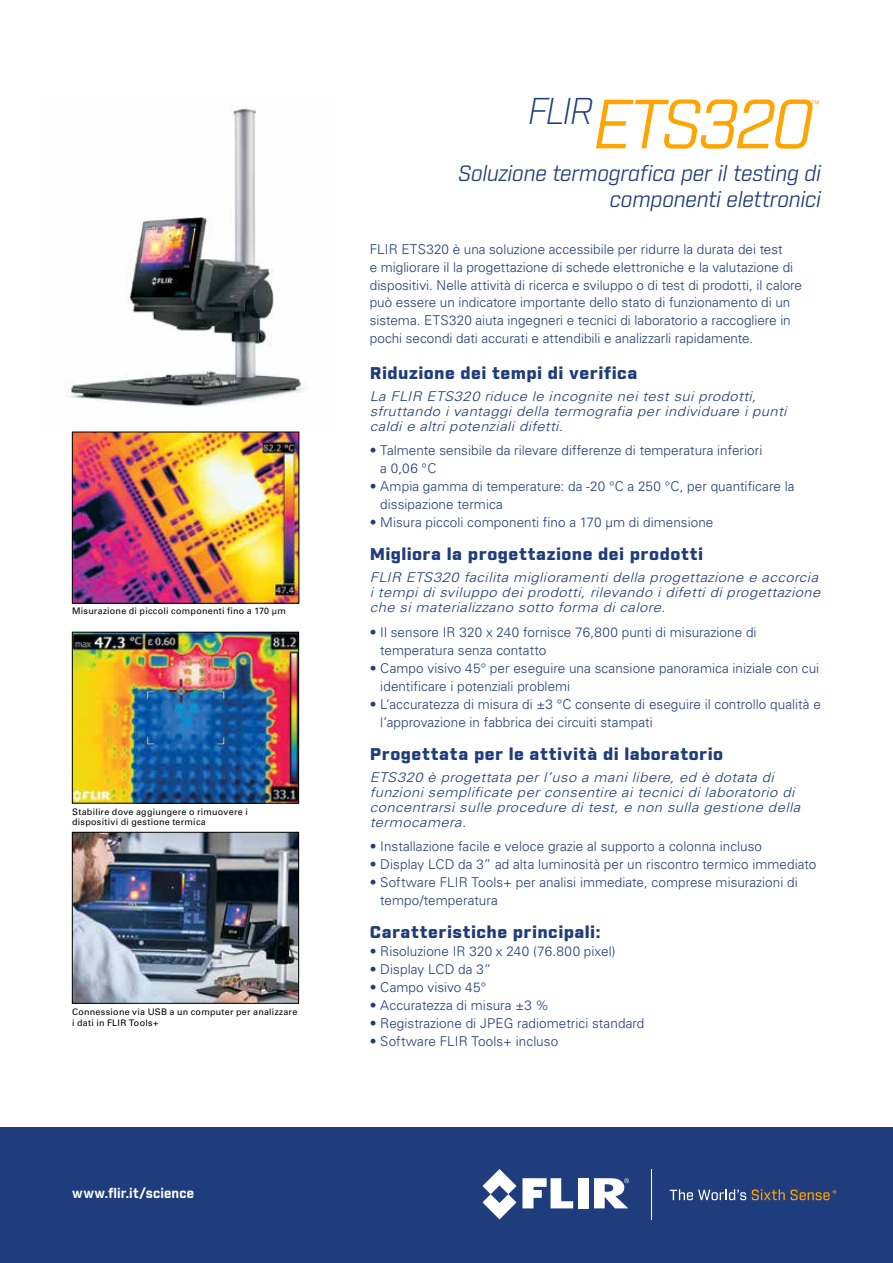
<style>
.page{position:relative;width:893px;height:1263px;background:#fff}
.page>*{position:absolute;margin:0;border:0;box-sizing:border-box;transform-origin:0 0}
.t1{font:italic 67.5px "Industry";letter-spacing:-.055em;color:#ffa400}
.t2{font:italic 21.45px/25.8px "Industry";letter-spacing:-.005em;color:#1f3d7c;text-align:right}
.t3{font:900 16.5px "Industry";letter-spacing:.025em;color:#1f3d7c;scale:1.1 1}
.t4{font:300 13.5px/18px "Univers LT Std";letter-spacing:.005em;color:#1f3d7c}
.t5{font:italic 300 13.5px/15px "Univers LT Std";letter-spacing:.03em;color:#1f3d7c;scale:1.1 1}
.t6{font:700 13.5px "Industry";letter-spacing:.01em;color:#fff}
.t7{font:10.5px "Univers LT Std";color:#ffa400}
.t8{font:9px/10.8px "Univers LT Std";letter-spacing:.025em;color:#000}
</style>
<div class="page">
<img style="left:74px;top:634px;width:223px;height:167px">
<div style="left:72px;top:632px;width:227px;height:171px;border:1px solid #000"></div>
<img style="left:74px;top:834px;width:223px;height:167px">
<div style="left:72px;top:832px;width:227px;height:171px;border:1px solid #000"></div>
<div style="left:0;top:1128px;width:893px;height:135px;background:#1f3d7c"></div>
<svg style="left:522px;top:1178px;width:51px;height:30px"></svg>
<div style="left:578px;top:1178px;width:11px;height:30px;background:#fff"></div>
<svg style="left:482px;top:1169px;width:34px;height:50px"></svg>
<svg style="left:594px;top:1178px;width:35px;height:30px"></svg>
<svg style="left:670px;top:1189px;width:76px;height:11px"></svg>
<svg style="left:752px;top:1189px;width:33px;height:11px"></svg>
<hr style="left:651px;top:1169px;width:1px;height:50px;background:#fff">
<svg style="left:791px;top:1190px;width:45px;height:10px"></svg>
<img style="left:74px;top:434px;width:223px;height:167px">
<div style="left:72px;top:432px;width:227px;height:171px;border:1px solid #000"></div>
<img style="left:66px;top:109px;width:242px;height:298px">
<p class="t8" style="left:72px;top:606px;width:215px">Misurazione di piccoli componenti fino a 170 µm</p>
<p class="t8" style="left:72px;top:806px;width:177px">Stabilire dove aggiungere o rimuovere i dispositivi di gestione termica</p>
<p class="t8" style="left:72px;top:1006px;width:227px">Connessione via USB a un computer per analizzare i dati in FLIR Tools+</p>
<p class="t6" style="left:72px;top:1185px;width:123px">www.flir.it/science</p>
<h1 class="t1" style="left:528px;top:84px;width:288px"><sup>FLIR</sup>ETS320</h1>
<p class="t7" style="left:811px;top:98px;width:12px">™</p>
<h2 class="t2" style="left:458px;top:161px;width:365px">Soluzione termografica per il testing di componenti elettronici</h2>
<p class="t4" style="left:370px;top:240px;width:434px">FLIR ETS320 è una soluzione accessibile per ridurre la durata dei test<br>e migliorare il la progettazione di schede elettroniche e la valutazione di dispositivi. Nelle attività di ricerca e sviluppo o di test di prodotti, il calore può essere un indicatore importante dello stato di funzionamento di un sistema. ETS320 aiuta ingegneri e tecnici di laboratorio a raccogliere in pochi secondi dati accurati e attendibili e analizzarli rapidamente.</p>
<p class="t3" style="left:370px;top:363px;width:245px">Riduzione dei tempi di verifica</p>
<p class="t5" style="left:370px;top:388px;width:380px">La FLIR ETS320 riduce le incognite nei test sui prodotti, sfruttando i vantaggi della termografia per individuare i punti caldi e altri potenziali difetti.</p>
<p class="t4" style="left:380px;top:441px;width:384px;text-indent:-11px">• Talmente sensibile da rilevare differenze di temperatura inferiori a 0,06 °C</p>
<p class="t4" style="left:380px;top:477px;width:416px;text-indent:-11px">• Ampia gamma di temperature: da -20 °C a 250 °C, per quantificare la dissipazione termica</p>
<p class="t4" style="left:370px;top:513px;width:345px">• Misura piccoli componenti fino a 170 µm di dimensione</p>
<p class="t3" style="left:370px;top:544px;width:304px">Migliora la progettazione dei prodotti</p>
<p class="t5" style="left:370px;top:570px;width:411px">FLIR ETS320 facilita miglioramenti della progettazione e accorcia i tempi di sviluppo dei prodotti, rilevando i difetti di progettazione che si materializzano sotto forma di calore.</p>
<p class="t4" style="left:380px;top:623px;width:378px;text-indent:-11px">• Il sensore IR 320 x 240 fornisce 76,800 punti di misurazione di temperatura senza contatto</p>
<p class="t4" style="left:380px;top:659px;width:440px;text-indent:-11px">• Campo visivo 45° per eseguire una scansione panoramica iniziale con cui identificare i potenziali problemi</p>
<p class="t4" style="left:380px;top:695px;width:442px;text-indent:-11px">• L’accuratezza di misura di ±3 °C consente di eseguire il controllo qualità e l’approvazione in fabbrica dei circuiti stampati</p>
<p class="t3" style="left:370px;top:744px;width:323px">Progettata per le attività di laboratorio</p>
<p class="t5" style="left:370px;top:769px;width:393px">ETS320 è progettata per l’uso a mani libere, ed è dotata di funzioni semplificate per consentire ai tecnici di laboratorio di concentrarsi sulle procedure di test, e non sulla gestione della termocamera.</p>
<p class="t4" style="left:370px;top:837px;width:394px">• Installazione facile e veloce grazie al supporto a colonna incluso</p>
<p class="t4" style="left:370px;top:855px;width:448px">• Display LCD da 3” ad alta luminosità per un riscontro termico immediato</p>
<p class="t4" style="left:380px;top:873px;width:419px;text-indent:-11px">• Software FLIR Tools+ per analisi immediate, comprese misurazioni di tempo/temperatura</p>
<p class="t3" style="left:370px;top:922px;width:211px">Caratteristiche principali:</p>
<p class="t4" style="left:370px;top:942px;width:247px">• Risoluzione IR 320 x 240 (76.800 pixel)</p>
<p class="t4" style="left:370px;top:960px;width:123px">• Display LCD da 3”</p>
<p class="t4" style="left:370px;top:978px;width:118px">• Campo visivo 45°</p>
<p class="t4" style="left:370px;top:996px;width:181px">• Accuratezza di misura ±3 %</p>
<p class="t4" style="left:370px;top:1014px;width:276px">• Registrazione di JPEG radiometrici standard</p>
<p class="t4" style="left:370px;top:1032px;width:190px">• Software FLIR Tools+ incluso</p>
</div>
